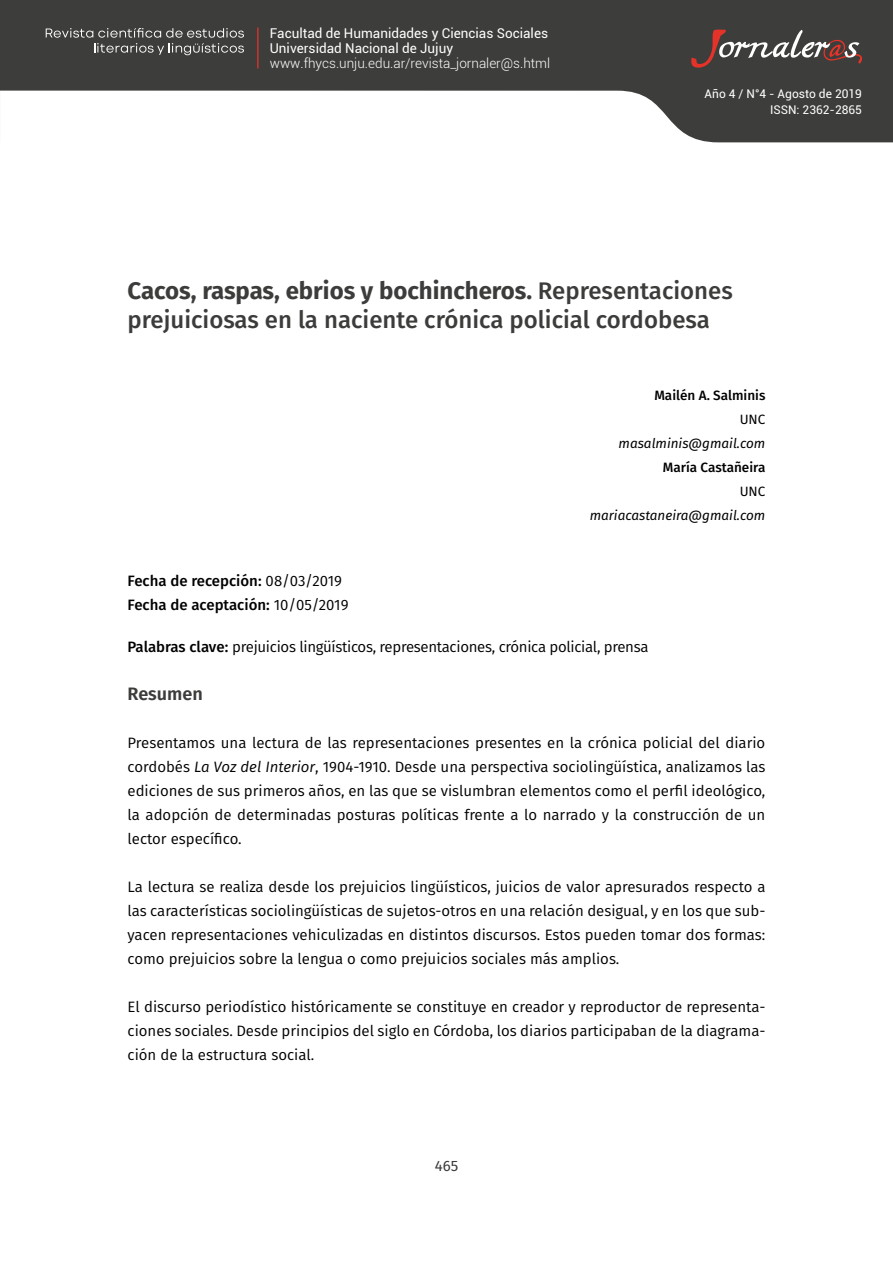
<style>
.page{position:relative;width:893px;height:1263px;background:#fff}
.page>*{position:absolute;margin:0;border:0;box-sizing:border-box;transform-origin:0 0}
.t1{font:500 24px/28.8px "Fira Sans";color:#3c3c3b}
.t2{font:600 18px "Fira Sans";color:#3c3c3b}
.t3{font:15px/24px "Fira Sans";color:#000;text-align:justify}
.t4{font:15px "Fira Sans";letter-spacing:-.02em;color:#000}
.t5{font:500 15px/24px "Fira Sans";color:#000}
.t6{font:15px "Fira Sans";color:#3c3c3b}
.t7{font:13.5px/15px "Roboto";color:#fff}
.t8{font:300 13.5px "Roboto";color:#fff}
.t9{font:italic 13.5px "Fira Sans";color:#000}
.t10{font:500 13.5px "Fira Sans";color:#000}
.t11{font:13.5px "Fira Sans";color:#000}
.t12{font:12px/16.5px "Roboto";color:#fff;text-align:right}
.s1{font-weight:700}
.s2{font-weight:400}
.s3{font-weight:500}
.s4{font-style:italic}
</style>
<div class="page">
<svg style="left:0;top:0;width:893px;height:142px;fill:#3d3d3b"></svg>
<svg style="left:691px;top:29px;width:171px;height:39px;background:#605452"></svg>
<svg style="left:46px;top:28px;width:198px;height:27px;background:#5a5a58"></svg>
<hr style="left:257px;top:28px;width:1px;height:40px;background:#e63329">
<p class="t7" style="left:270px;top:25px;width:280px">Facultad de Humanidades y Ciencias Sociales<br>Universidad Nacional de Jujuy</p>
<p class="t8" style="left:270px;top:54px;width:282px">www.fhycs.unju.edu.ar/revista_jornaler@s.html</p>
<p class="t12" style="left:705px;top:85px;width:159px">Año 4 / N°4 - Agosto de 2019<br>ISSN: 2362-2865</p>
<h1 class="t1" style="left:128px;top:275px;width:607px"><span class="s1">Cacos, raspas, ebrios y bochincheros.</span> Representaciones prejuiciosas en la naciente crónica policial cordobesa</h1>
<p class="t10" style="left:654px;top:384px;width:112px">Mailén A. Salminis</p>
<p class="t11" style="left:740px;top:409px;width:27px">UNC</p>
<p class="t9" style="left:619px;top:433px;width:148px">masalminis@gmail.com</p>
<p class="t10" style="left:663px;top:456px;width:104px">María Castañeira</p>
<p class="t11" style="left:740px;top:481px;width:27px">UNC</p>
<p class="t9" style="left:590px;top:505px;width:177px">mariacastaneira@gmail.com</p>
<p class="t5" style="left:128px;top:568px;width:222px">Fecha de recepción: <span class="s2">08/03/2019<br></span>Fecha de aceptación: <span class="s2">10/05/2019</span></p>
<p class="t4" style="left:128px;top:635px;width:522px"><span class="s3">Palabras clave:</span> prejuicios lingüísticos, representaciones, crónica policial, prensa</p>
<p class="t2" style="left:128px;top:679px;width:77px">Resumen</p>
<p class="t3" style="left:128px;top:730px;width:639px">Presentamos una lectura de las representaciones presentes en la crónica policial del diario cordobés <span class="s4">La Voz del Interior</span>, 1904-1910. Desde una perspectiva sociolingüística, analizamos las ediciones de sus primeros años, en las que se vislumbran elementos como el perfil ideológico, la adopción de determinadas posturas políticas frente a lo narrado y la construcción de un lector específico.</p>
<p class="t3" style="left:128px;top:874px;width:639px">La lectura se realiza desde los prejuicios lingüísticos, juicios de valor apresurados respecto a las características sociolingüísticas de sujetos-otros en una relación desigual, y en los que sub&shy;yacen representaciones vehiculizadas en distintos discursos. Estos pueden tomar dos formas: como prejuicios sobre la lengua o como prejuicios sociales más amplios.</p>
<p class="t3" style="left:128px;top:994px;width:639px">El discurso periodístico históricamente se constituye en creador y reproductor de representa&shy;ciones sociales. Desde principios del siglo en Córdoba, los diarios participaban de la diagrama&shy;ción de la estructura social.</p>
<p class="t6" style="left:435px;top:1155px;width:25px">465</p>
</div>
